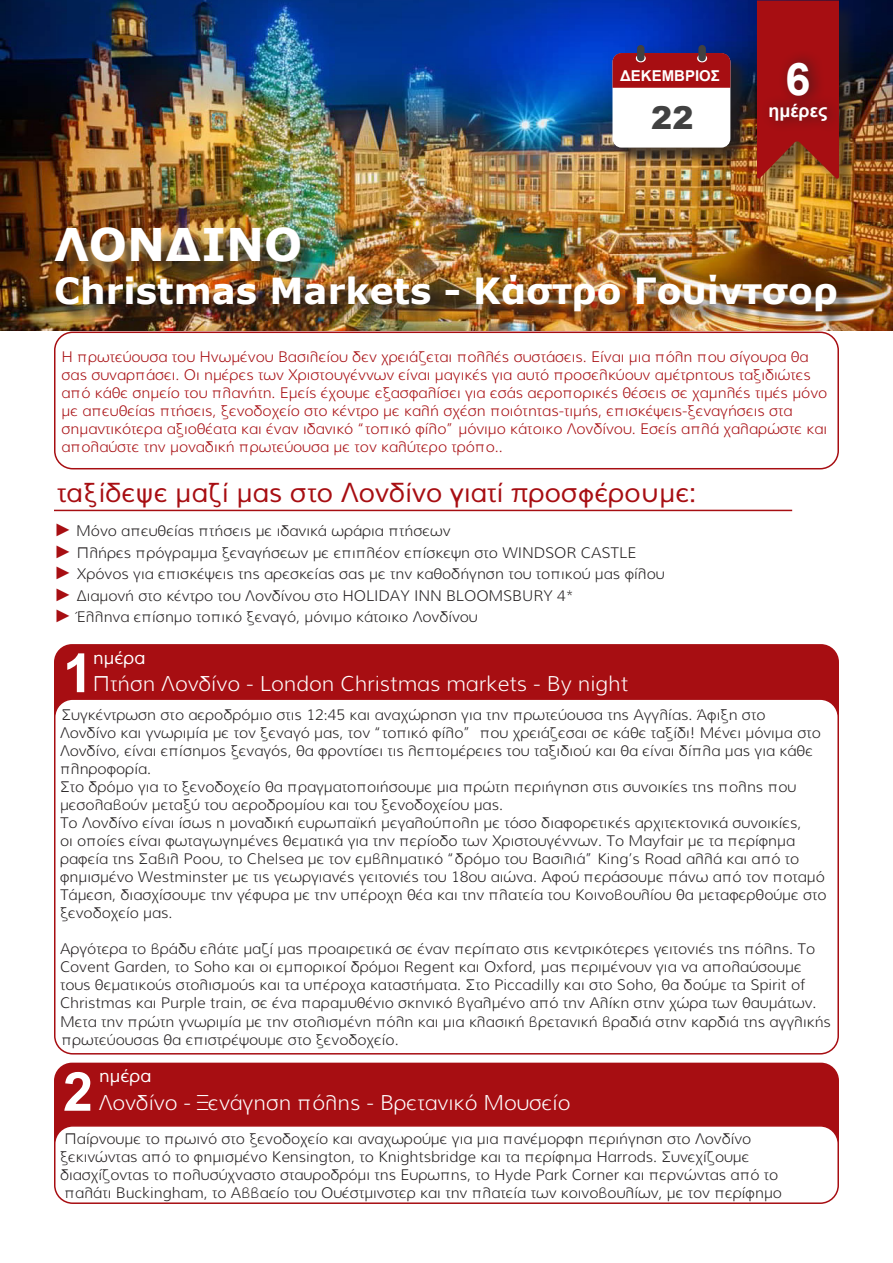
<style>
.page{position:relative;width:893px;height:1263px;background:#fff}
.page>*{position:absolute;margin:0;border:0;box-sizing:border-box;transform-origin:0 0}
.t1{font:700 54px "Arial";color:#fff}
.t2{font:700 45px "Verdana";color:#fff}
.t3{font:700 45px "Arial";color:#fff}
.t4{font:700 36px "Verdana";color:#fff}
.t5{font:900 31.5px "Arial";color:#414141}
.t6{font:27px "Aka Acid GR Muli Medium";color:#a70e12}
.t7{font:21px "Aka Acid GR Muli Light";color:#fff}
.t8{font:18px "Aka Acid GR Muli Medium";color:#fff}
.t9{font:700 18px "Arial";color:#fff}
.t10{font:15px/18px "Aka Acid GR Muli Light";color:#231f20}
.t11{font:15px/18px "Aka Acid GR Muli Light";color:#a70e12}
.t12{font:700 15px "Arial";color:#fff}
.s1{font-family:"Arial";font-size:18px;color:#a70e12}
</style>
<div class="page">
<div style="left:54px;top:332px;width:785px;height:137px;border:2px solid #a70e12;border-radius:18px"></div>
<img style="left:0;top:0;width:893px;height:331px">
<div style="left:57px;top:231px;width:798px;height:99px;background:#231f20;opacity:.75"></div>
<div style="left:615px;top:48px;width:134px;height:118px;background:#231f20;opacity:.75"></div>
<div style="left:612px;top:53px;width:118px;height:95px;background:#fff;border-radius:9px"></div>
<div style="left:612px;top:53px;width:118px;height:35px;background:#a70e12"></div>
<div style="left:697px;top:54px;width:10px;height:8px;background:#faf4f4;border-radius:50%"></div>
<svg style="left:636px;top:54px;width:10px;height:8px"></svg>
<div style="left:699px;top:46px;width:6px;height:15px;background:#414141;border-radius:3px"></div>
<div style="left:698px;top:45px;width:8px;height:16px;border:2px solid #414141;border-radius:3px"></div>
<div style="left:638px;top:46px;width:6px;height:15px;background:#414141;border-radius:3px"></div>
<div style="left:637px;top:45px;width:7px;height:16px;border:2px solid #414141;border-radius:3px"></div>
<div style="left:759px;top:3px;width:99px;height:194px;background:#231f20;opacity:.5"></div>
<svg style="left:757px;top:1px;width:82px;height:178px;background:#a52016"></svg>
<div style="left:761px;top:50px;width:83px;height:83px;background:#231f20;opacity:.75"></div>
<div style="left:54px;top:644px;width:785px;height:97px;background:#a70e12;border-radius:18px"></div>
<div style="left:55px;top:699px;width:783px;height:355px;background:#fff;border-radius:18px"></div>
<div style="left:54px;top:698px;width:785px;height:356px;border:2px solid #a70e12;border-radius:18px"></div>
<hr style="left:54px;top:510px;width:738px;height:1px;background:#a70e12">
<div style="left:54px;top:1063px;width:785px;height:104px;background:#a70e12;border-radius:18px"></div>
<div style="left:55px;top:1126px;width:783px;height:77px;background:#fff;border-radius:18px"></div>
<div style="left:54px;top:1125px;width:785px;height:79px;border:2px solid #a70e12;border-radius:18px"></div>
<p class="t12" style="left:620px;top:65px;width:101px">ΔΕΚΕΜΒΡΙΟΣ</p>
<p class="t3" style="left:785px;top:48px;width:27px">6</p>
<p class="t9" style="left:768px;top:98px;width:61px">ημέρες</p>
<p class="t5" style="left:651px;top:95px;width:44px">22</p>
<p class="t2" style="left:54px;top:213px;width:250px">ΛΟΝΔΙΝΟ</p>
<p class="t4" style="left:54px;top:266px;width:785px">Christmas Markets - Κάστρο Γουίντσορ</p>
<p class="t11" style="left:62px;top:347px;width:767px">Η πρωτεύουσα του Ηνωμένου Βασιλείου δεν χρειάζεται πολλές συστάσεις. Είναι μια πόλη που σίγουρα θα σας συναρπάσει. Οι ημέρες των Χριστουγέννων είναι μαγικές για αυτό προσελκύουν αμέτρητους ταξιδιώτες από κάθε σημείο του πλανήτη. Εμείς έχουμε εξασφαλίσει για εσάς αεροπορικές θέσεις σε χαμηλές τιμές μόνο με απευθείας πτήσεις, ξενοδοχείο στο κέντρο με καλή σχέση ποιότητας-τιμής, επισκέψεις-ξεναγήσεις στα σημαντικότερα αξιοθέατα και έναν ιδανικό “τοπικό φίλο” μόνιμο κάτοικο Λονδίνου. Εσείς απλά χαλαρώστε και απολαύστε την μοναδική πρωτεύουσα με τον καλύτερο τρόπο..</p>
<p class="t6" style="left:57px;top:476px;width:641px">ταξίδεψε μαζί μας στο Λονδίνο γιατί προσφέρουμε:</p>
<p class="t10" style="left:54px;top:522px;width:398px"><span class="s1">►</span> Mόνο απευθείας πτήσεις με ιδανικά ωράρια πτήσεων</p>
<p class="t10" style="left:54px;top:543px;width:584px"><span class="s1">►</span> Πλήρες πρόγραμμα ξεναγήσεων με επιπλέον επίσκεψη στο WINDSOR CASTLE</p>
<p class="t10" style="left:54px;top:565px;width:612px"><span class="s1">►</span> Χρόνος για επισκέψεις της αρεσκείας σας με την καθοδήγηση του τοπικού μας φίλου</p>
<p class="t10" style="left:54px;top:586px;width:521px"><span class="s1">►</span> Διαμονή στο κέντρο του Λονδίνου στο HOLIDAY INN BLOOMSBURY 4*</p>
<p class="t10" style="left:54px;top:608px;width:425px"><span class="s1">►</span> Έλληνα επίσημο τοπικό ξεναγό, μόνιμο κάτοικο Λονδίνου</p>
<p class="t1" style="left:63px;top:635px;width:32px">1</p>
<p class="t8" style="left:93px;top:646px;width:54px">ημέρα</p>
<p class="t7" style="left:93px;top:671px;width:537px">Πτήση Λονδίνο - London Christmas markets - By night</p>
<p class="t10" style="left:60px;top:706px;width:762px">Συγκέντρωση στο αεροδρόμιο στις 12:45 και αναχώρηση για την πρωτεύουσα της Αγγλίας. Άφιξη στο Λονδίνο και γνωριμία με τον ξεναγό μας, τον “τοπικό φίλο” που χρειάζεσαι σε κάθε ταξίδι! Μένει μόνιμα στο Λονδίνο, είναι επίσημος ξεναγός, θα φροντίσει τις λεπτομέρειες του ταξιδιού και θα είναι δίπλα μας για κάθε πληροφορία.</p>
<p class="t10" style="left:60px;top:778px;width:738px">Στο δρόμο για το ξενοδοχείο θα πραγματοποιήσουμε μια πρώτη περιήγηση στις συνοικίες της πολης που μεσολαβούν μεταξύ του αεροδρομίου και του ξενοδοχείου μας.</p>
<p class="t10" style="left:60px;top:814px;width:768px">Το Λονδίνο είναι ίσως η μοναδική ευρωπαϊκή μεγαλούπολη με τόσο διαφορετικές αρχιτεκτονικά συνοικίες,<br>οι οποίες είναι φωταγωγημένες θεματικά για την περίοδο των Χριστουγέννων. Το Mayfair με τα περίφημα ραφεία της Σαβιλ Ροου, το Chelsea με τον εμβληματικό “δρόμο του Βασιλιά” King’s Road αλλά και από το φημισμένο Westminster με τις γεωργιανές γειτονιές του 18ου αιώνα. Αφού περάσουμε πάνω από τον ποταμό Τάμεση, διασχίσουμε την γέφυρα με την υπέροχη θέα και την πλατεία του Κοινοβουλίου θα μεταφερθούμε στο ξενοδοχείο μας.</p>
<p class="t10" style="left:60px;top:940px;width:772px">Αργότερα το βράδυ ελάτε μαζί μας προαιρετικά σε έναν περίπατο στις κεντρικότερες γειτονιές της πόλης. Το Covent Garden, το Soho και οι εμπορικοί δρόμοι Regent και Oxford, μας περιμένουν για να απολαύσουμε τους θεματικούς στολισμούς και τα υπέροχα καταστήματα. Στο Piccadilly και στο Soho, θα δούμε τα Spirit of Christmas και Purple train, σε ένα παραμυθένιο σκηνικό βγαλμένο από την Αλίκη στην χώρα των θαυμάτων.<br>Μετα την πρώτη γνωριμία με την στολισμένη πόλη και μια κλασική βρετανική βραδιά στην καρδιά της αγγλικής πρωτεύουσας θα επιστρέψουμε στο ξενοδοχείο.</p>
<p class="t1" style="left:63px;top:1054px;width:32px">2</p>
<p class="t8" style="left:99px;top:1065px;width:54px">ημέρα</p>
<p class="t7" style="left:99px;top:1089px;width:473px">Λονδίνο - Ξενάγηση πόλης - Βρετανικό Μουσείο</p>
<p class="t10" style="left:64px;top:1129px;width:688px">Παίρνουμε το πρωινό στο ξενοδοχείο και αναχωρούμε για μια πανέμορφη περιήγηση στο Λονδίνο</p>
<p class="t10" style="left:60px;top:1147px;width:691px">ξεκινώντας από το φημισμένο Kensington, το Knightsbridge και τα περίφημα Harrods. Συνεχίζουμε</p>
<p class="t10" style="left:60px;top:1165px;width:720px">διασχίζοντας το πολυσύχναστο σταυροδρόμι της Ευρωπης, το Hyde Park Corner και περνώντας από το</p>
<p class="t10" style="left:64px;top:1183px;width:719px">παλάτι Buckingham, το Αββαείο του Ουέστμινστερ και την πλατεία των κοινοβουλίων, με τον περίφημο</p>
</div>
